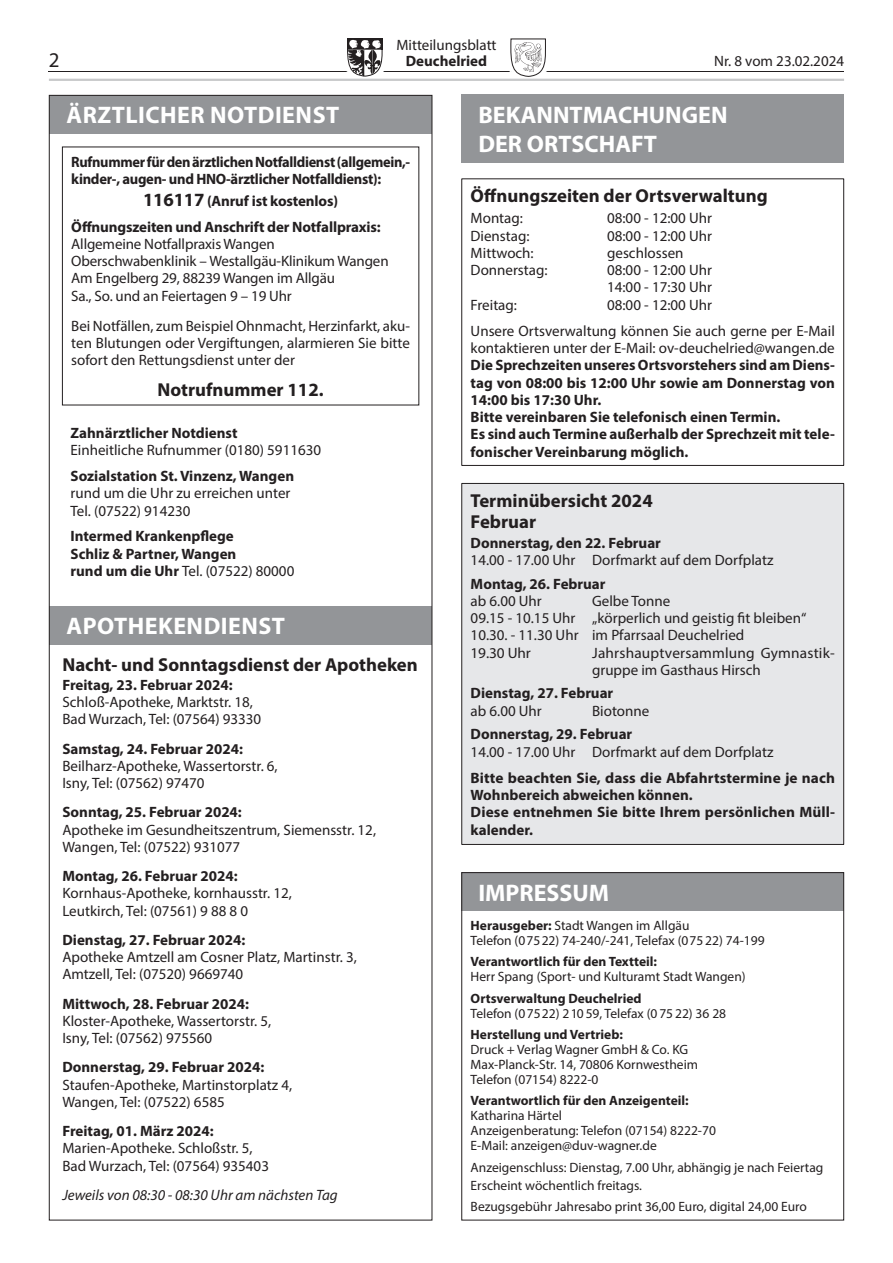
<style>
.page{position:relative;width:893px;height:1263px;background:#fff}
.page>*{position:absolute;margin:0;border:0;box-sizing:border-box;transform-origin:0 0}
.t1{font:700 24px/28.8px "Myriad Pro";color:#fff}
.t2{font:700 24px "Myriad Pro";letter-spacing:.02em;color:#fff}
.t3{font:21px "Myriad Pro";color:#231f20}
.t4{font:700 18.75px/21px "Myriad Pro";color:#231f20}
.t5{font:15px/17.2px "Myriad Pro";color:#231f20}
.t6{font:700 15px/17.2px "Myriad Pro";color:#231f20}
.t7{font:700 15px/17.2px "Myriad Pro";letter-spacing:-.02em;color:#231f20;scale:.96 1}
.t8{font:italic 15px "Myriad Pro";color:#231f20}
.t9{font:13.5px/15px "Myriad Pro";color:#231f20}
.t10{font:700 13.5px "Myriad Pro";color:#231f20}
.s1{font-size:18.75px}
.s2{font-weight:400}
.s3{font-weight:700}
</style>
<div class="page">
<hr style="left:49px;top:71px;width:795px;height:1px;background:#231f20">
<svg style="left:347px;top:38px;width:36px;height:39px"></svg>
<svg style="left:510px;top:38px;width:36px;height:39px"></svg>
<img style="left:513px;top:40px;width:30px;height:33px">
<hr style="left:49px;top:79px;width:795px;height:2px;background:#c7c8ca">
<div style="left:461px;top:95px;width:383px;height:68px;background:#939598"></div>
<div style="left:461px;top:178px;width:383px;height:288px;border:1px solid #231f20"></div>
<div style="left:462px;top:483px;width:382px;height:361px;background:#e6e7e9"></div>
<div style="left:461px;top:483px;width:383px;height:362px;border:1px solid #231f20"></div>
<div style="left:49px;top:95px;width:383px;height:39px;background:#939598"></div>
<div style="left:49px;top:606px;width:383px;height:38px;background:#939598"></div>
<svg style="left:461px;top:872px;width:383px;height:349px"></svg>
<p class="t5" style="left:396px;top:36px;width:102px">Mitteilungsblatt</p>
<h2 class="t3" style="left:49px;top:47px;width:12px">2</h2>
<p class="t6" style="left:406px;top:52px;width:83px">Deuchelried</p>
<p class="t5" style="left:714px;top:52px;width:132px">Nr. 8 vom 23.02.2024</p>
<h1 class="t1" style="left:478px;top:100px;width:251px">BEKANNTMACHUNGEN<br>DER ORTSCHAFT</h1>
<p class="t4" style="left:471px;top:184px;width:298px">Öffnungszeiten der Ortsverwaltung</p>
<p class="t5" style="left:471px;top:209px;width:54px">Montag:</p>
<p class="t5" style="left:607px;top:209px;width:106px">08:00 - 12:00 Uhr</p>
<p class="t5" style="left:471px;top:227px;width:60px">Dienstag:</p>
<p class="t5" style="left:607px;top:227px;width:106px">08:00 - 12:00 Uhr</p>
<p class="t5" style="left:471px;top:244px;width:65px">Mittwoch:</p>
<p class="t5" style="left:607px;top:244px;width:78px">geschlossen</p>
<p class="t5" style="left:471px;top:261px;width:78px">Donnerstag:</p>
<p class="t5" style="left:607px;top:261px;width:106px">08:00 - 12:00 Uhr<br>14:00 - 17:30 Uhr</p>
<p class="t5" style="left:471px;top:296px;width:48px">Freitag:</p>
<h1 class="t2" style="left:67px;top:100px;width:274px">ÄRZTLICHER NOTDIENST</h1>
<p class="t7" style="left:71px;top:153px;width:355px">Rufnummer für den ärztlichen Notfalldienst (allgemein,- kinder-, augen- und HNO-ärztlicher Notfalldienst):</p>
<p class="t6" style="left:71px;top:187px;width:311px;line-height:25.8px;text-indent:72px"><span class="s1">116117</span> (Anruf ist kostenlos)<br>Öffnungszeiten und Anschrift der Notfallpraxis:</p>
<p class="t5" style="left:71px;top:235px;width:319px">Allgemeine Notfallpraxis Wangen Oberschwabenklinik – Westallgäu-Klinikum Wangen Am Engelberg 29, 88239 Wangen im Allgäu<br>Sa., So. und an Feiertagen 9 – 19 Uhr</p>
<p class="t5" style="left:71px;top:317px;width:340px;text-align:justify">Bei Notfällen, zum Beispiel Ohnmacht, Herzinfarkt, aku&shy;ten Blutungen oder Vergiftungen, alarmieren Sie bitte sofort den Rettungsdienst unter der</p>
<p class="t4" style="left:158px;top:379px;width:168px">Notrufnummer 112.</p>
<p class="t6" style="left:71px;top:424px;width:169px">Zahnärztlicher Notdienst</p>
<p class="t5" style="left:71px;top:441px;width:252px">Einheitliche Rufnummer (0180) 5911630</p>
<p class="t6" style="left:71px;top:467px;width:225px">Sozialstation St. Vinzenz, Wangen</p>
<p class="t5" style="left:71px;top:484px;width:221px">rund um die Uhr zu erreichen unter<br>Tel. (07522) 914230</p>
<p class="t6" style="left:71px;top:527px;width:225px">Intermed Krankenpflege<br>Schliz &amp; Partner, Wangen<br>rund um die Uhr <span class="s2">Tel. (07522) 80000</span></p>
<h1 class="t2" style="left:67px;top:610px;width:220px">APOTHEKENDIENST</h1>
<p class="t4" style="left:62px;top:653px;width:357px">Nacht- und Sonntagsdienst der Apotheken</p>
<p class="t6" style="left:62px;top:676px;width:172px">Freitag, 23. Februar 2024:</p>
<p class="t5" style="left:62px;top:693px;width:200px">Schloß-Apotheke, Marktstr. 18,<br>Bad Wurzach, Tel: (07564) 93330</p>
<p class="t6" style="left:62px;top:739px;width:182px">Samstag, 24. Februar 2024:</p>
<p class="t5" style="left:62px;top:757px;width:217px">Beilharz-Apotheke, Wassertorstr. 6,<br>Isny, Tel: (07562) 97470</p>
<p class="t6" style="left:62px;top:803px;width:181px">Sonntag, 25. Februar 2024:</p>
<p class="t5" style="left:62px;top:821px;width:315px">Apotheke im Gesundheitszentrum, Siemensstr. 12,<br>Wangen, Tel: (07522) 931077</p>
<p class="t6" style="left:62px;top:867px;width:177px">Montag, 26. Februar 2024:</p>
<p class="t5" style="left:62px;top:884px;width:231px">Kornhaus-Apotheke, kornhausstr. 12,<br>Leutkirch, Tel: (07561) 9 88 8 0</p>
<p class="t6" style="left:62px;top:931px;width:184px">Dienstag, 27. Februar 2024:</p>
<p class="t5" style="left:62px;top:948px;width:296px">Apotheke Amtzell am Cosner Platz, Martinstr. 3,<br>Amtzell, Tel: (07520) 9669740</p>
<p class="t6" style="left:62px;top:994px;width:188px">Mittwoch, 28. Februar 2024:</p>
<p class="t5" style="left:62px;top:1012px;width:210px">Kloster-Apotheke, Wassertorstr. 5,<br>Isny, Tel: (07562) 975560</p>
<p class="t6" style="left:62px;top:1058px;width:203px">Donnerstag, 29. Februar 2024:</p>
<p class="t5" style="left:62px;top:1076px;width:231px">Staufen-Apotheke, Martinstorplatz 4,<br>Wangen, Tel: (07522) 6585</p>
<p class="t6" style="left:62px;top:1122px;width:153px">Freitag, 01. März 2024:</p>
<p class="t5" style="left:62px;top:1139px;width:208px">Marien-Apotheke. Schloßstr. 5,<br>Bad Wurzach, Tel: (07564) 935403</p>
<p class="t8" style="left:62px;top:1186px;width:277px">Jeweils von 08:30 - 08:30 Uhr am nächsten Tag</p>
<p class="t5" style="left:471px;top:291px;width:366px;line-height:26.2px;text-indent:136px">08:00 - 12:00 Uhr<br>Unsere Ortsverwaltung können Sie auch gerne per E-Mail</p>
<p class="t5" style="left:471px;top:339px;width:366px">kontaktieren unter der E-Mail: ov-deuchelried@wangen.de</p>
<p class="t6" style="left:471px;top:356px;width:366px">Die Sprechzeiten unseres Ortsvorstehers sind am Diens&shy;tag von 08:00 bis 12:00 Uhr sowie am Donnerstag von 14:00 bis 17:30 Uhr.<br>Bitte vereinbaren Sie telefonisch einen Termin.<br>Es sind auch Termine außerhalb der Sprechzeit mit tele&shy;fonischer Vereinbarung möglich.</p>
<p class="t4" style="left:471px;top:490px;width:184px">Terminübersicht 2024<br>Februar</p>
<p class="t6" style="left:471px;top:533px;width:192px">Donnerstag, den 22. Februar</p>
<p class="t5" style="left:471px;top:551px;width:304px">14.00 - 17.00 Uhr Dorfmarkt auf dem Dorfplatz</p>
<p class="t6" style="left:471px;top:574px;width:136px">Montag, 26. Februar</p>
<p class="t5" style="left:471px;top:592px;width:73px">ab 6.00 Uhr</p>
<p class="t5" style="left:471px;top:592px;width:337px;text-indent:122px">Gelbe Tonne<br>09.15 - 10.15 Uhr „körperlich und geistig fit bleiben“<br>10.30. - 11.30 Uhr im Pfarrsaal Deuchelried<br>19.30 Uhr</p>
<p class="t5" style="left:592px;top:644px;width:244px">Jahrshauptversammlung Gymnastik&shy;gruppe im Gasthaus Hirsch</p>
<p class="t6" style="left:471px;top:684px;width:144px">Dienstag, 27. Februar</p>
<p class="t5" style="left:471px;top:702px;width:73px">ab 6.00 Uhr</p>
<p class="t5" style="left:592px;top:702px;width:59px">Biotonne</p>
<p class="t6" style="left:471px;top:725px;width:163px">Donnerstag, 29. Februar</p>
<p class="t5" style="left:471px;top:743px;width:304px">14.00 - 17.00 Uhr Dorfmarkt auf dem Dorfplatz</p>
<p class="t6" style="left:471px;top:769px;width:366px">Bitte beachten Sie, dass die Abfahrtstermine je nach Wohnbereich abweichen können.<br>Diese entnehmen Sie bitte Ihrem persönlichen Müll&shy;kalender.</p>
<h1 class="t1" style="left:478px;top:877px;width:132px">IMPRESSUM</h1>
<p class="t9" style="left:471px;top:918px;width:295px"><span class="s3">Herausgeber:</span> Stadt Wangen im Allgäu<br>Telefon (07522) 74-240/-241, Telefax (075 22) 74-199</p>
<p class="t10" style="left:471px;top:953px;width:188px">Verantwortlich für den Textteil:</p>
<p class="t9" style="left:471px;top:969px;width:277px">Herr Spang (Sport- und Kulturamt Stadt Wangen)</p>
<p class="t10" style="left:471px;top:989px;width:173px">Ortsverwaltung Deuchelried</p>
<p class="t9" style="left:471px;top:1005px;width:257px">Telefon (07522) 210 59, Telefax (0 75 22) 36 28</p>
<p class="t10" style="left:471px;top:1026px;width:154px">Herstellung und Vertrieb:</p>
<p class="t9" style="left:471px;top:1042px;width:229px">Druck + Verlag Wagner GmbH &amp; Co. KG<br>Max-Planck-Str. 14, 70806 Kornwestheim<br>Telefon (07154) 8222-0</p>
<p class="t10" style="left:471px;top:1092px;width:220px">Verantwortlich für den Anzeigenteil:</p>
<p class="t9" style="left:471px;top:1108px;width:247px">Katharina Härtel<br>Anzeigenberatung: Telefon (07154) 8222-70<br>E-Mail: anzeigen@duv-wagner.de</p>
<p class="t9" style="left:471px;top:1158px;width:354px;line-height:18px">Anzeigenschluss: Dienstag, 7.00 Uhr, abhängig je nach Feiertag<br>Erscheint wöchentlich freitags.</p>
<p class="t9" style="left:471px;top:1199px;width:338px">Bezugsgebühr Jahresabo print 36,00 Euro, digital 24,00 Euro</p>
</div>
